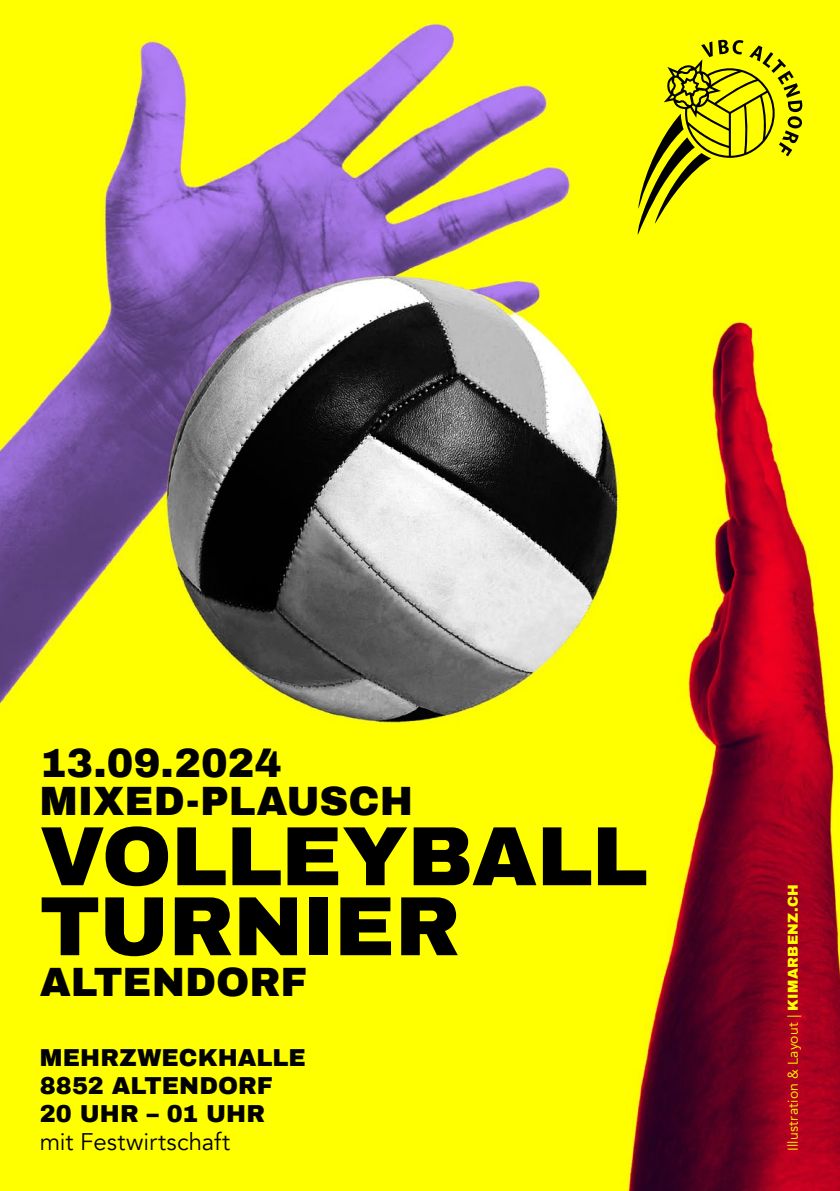
<style>
.page{position:relative;width:840px;height:1191px;background:#fff}
.page>*{position:absolute;margin:0;border:0;box-sizing:border-box;transform-origin:0 0}
.t1{font:900 84px/70px "Archivo";letter-spacing:-.01em;color:#000}
.t2{font:900 40px/38.4px "Archivo";color:#000}
.t3{font:900 24px/28px "Archivo";letter-spacing:.005em;color:#000}
.t4{font:24px "Avenir";color:#000}
.t5{font:14px "Avenir";letter-spacing:.02em;color:#ff0}
.s1{font-family:"Minion Pro"}
.s2{font-family:"Archivo";font-weight:900}
</style>
<div class="page">
<img style="left:0;top:0;width:839px;height:1191px">
<svg style="left:636px;top:40px;width:166px;height:195px;background:#d8d800"></svg>
<h2 class="t2" style="left:40px;top:743px;width:374px">13.09.2024<br>MIXED-PLAUSCH</h2>
<h1 class="t1" style="left:40px;top:821px;width:609px">VOLLEYBALL<br>TURNIER</h1>
<h2 class="t2" style="left:40px;top:962px;width:269px">ALTENDORF</h2>
<p class="t3" style="left:40px;top:1043px;width:267px">MEHRZWECKHALLE<br>8852 ALTENDORF<br>20 UHR – 01 UHR</p>
<p class="t4" style="left:40px;top:1127px;width:192px">mit Festwirtschaft</p>
<p class="t5" style="left:784px;top:1151px;width:268px;rotate:-90deg">Illustration &amp; Layout <span class="s1">|</span> <span class="s2">KIMARBENZ.CH</span></p>
</div>
